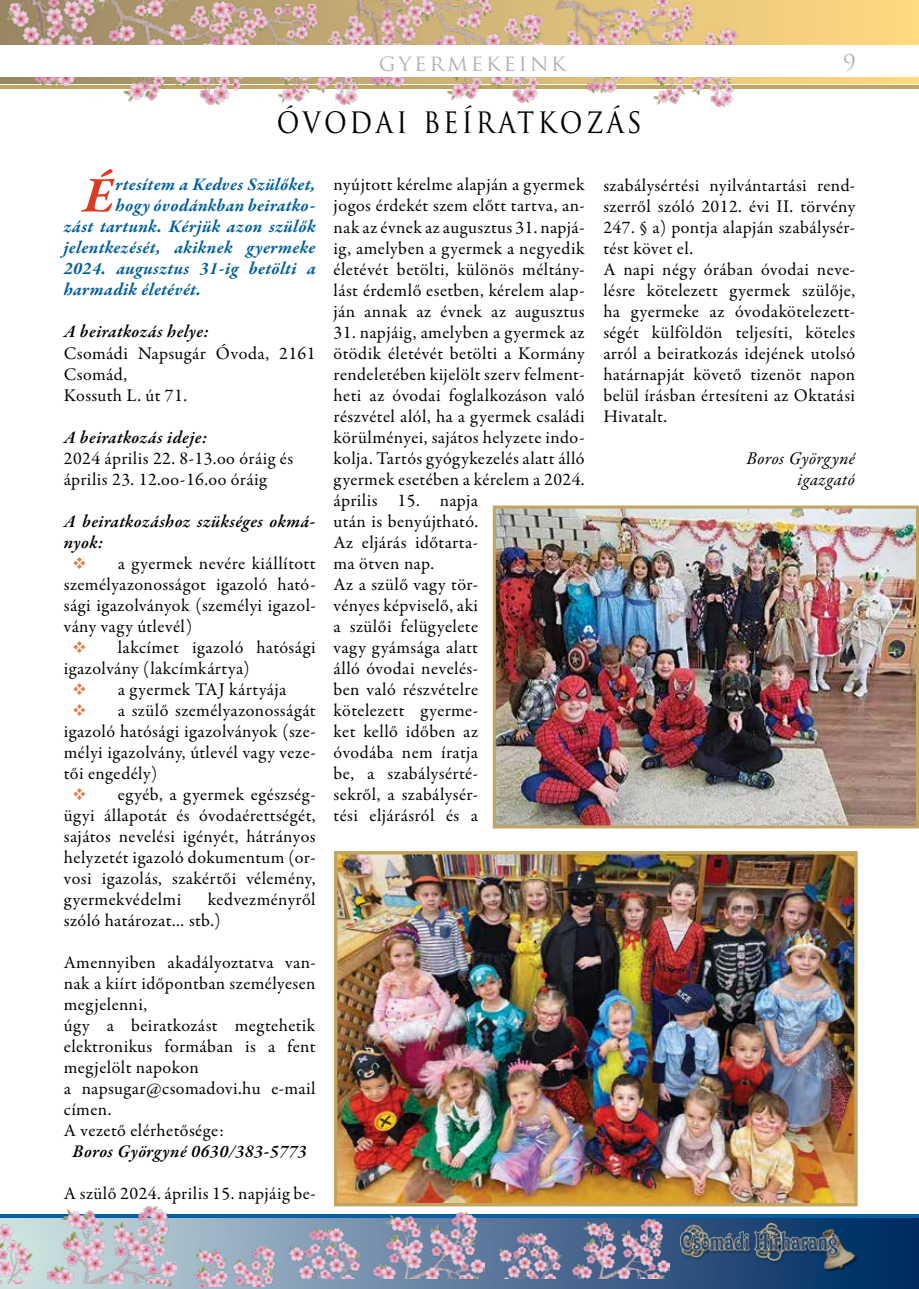
<style>
.page{position:relative;width:919px;height:1289px;background:#fff}
.page>*{position:absolute;margin:0;border:0;box-sizing:border-box;transform-origin:0 0}
.t1{font:italic 700 51.15px "Garamond Premr Pro";color:#db3b23}
.t2{font:33.75px "Trajan Pro";letter-spacing:.115em;color:#000;scale:.83 1}
.t3{font:22.5px "Trajan Pro";letter-spacing:.12em;color:#b1b4b6}
.t4{font:18px/21px "Garamond Premr Pro";letter-spacing:.025em;color:#000}
.t5{font:italic 700 18px "Garamond Premr Pro";letter-spacing:.02em;color:#005f9b}
.t6{font:italic 600 18px/21px "Garamond Premr Pro";letter-spacing:.025em;color:#000}
.t7{font:italic 18px/21px "Garamond Premr Pro";letter-spacing:.02em;color:#000;text-align:right}
.s1{color:#e97b43}
</style>
<div class="page">
<svg style="left:238px;top:0;width:680px;height:84px;background:#f3cf7e"></svg>
<hr style="left:0;top:85px;width:918px;height:4px;background:#c0a460">
<svg style="left:0;top:1218px;width:918px;height:70px;background:#46688d"></svg>
<hr style="left:0;top:1214px;width:918px;height:3px;background:#015fa5">
<img style="left:238px;top:4px;width:117px;height:101px">
<img style="left:0;top:0;width:238px;height:104px">
<img style="left:334px;top:0;width:211px;height:102px">
<img style="left:554px;top:0;width:185px;height:106px">
<img style="left:0;top:1206px;width:177px;height:77px">
<img style="left:273px;top:1212px;width:211px;height:65px">
<img style="left:484px;top:1219px;width:185px;height:59px">
<img style="left:165px;top:1246px;width:116px;height:39px">
<img style="left:680px;top:1223px;width:176px;height:48px">
<div style="left:0;top:45px;width:918px;height:32px;background:#fff"></div>
<img style="left:338px;top:855px;width:515px;height:347px">
<div style="left:334px;top:851px;width:523px;height:355px;border:3px solid #c0a460"></div>
<img style="left:496px;top:509px;width:418px;height:315px">
<div style="left:492px;top:505px;width:426px;height:323px;border:3px solid #c0a460"></div>
<p class="t3" style="left:379px;top:48px;width:188px">GYERMEKEINK</p>
<p class="t3" style="left:843px;top:48px;width:14px">9</p>
<h2 class="t2" style="left:277px;top:99px;width:442px">ÓVODAI BEÍRATKOZÁS</h2>
<h1 class="t1" style="left:83px;top:164px;width:33px">É</h1>
<p class="t5" style="left:115px;top:174px;width:202px">rtesítem a Kedves Szülőket,</p>
<p class="t5" style="left:115px;top:195px;width:202px">hogy óvodánkban beiratko-</p>
<p class="t5" style="left:64px;top:216px;width:253px">zást tartunk. Kérjük azon szülők</p>
<p class="t5" style="left:64px;top:237px;width:253px">jelentkezését, akiknek gyermeke</p>
<p class="t5" style="left:64px;top:258px;width:253px">2024. augusztus 31-ig betölti a</p>
<p class="t5" style="left:64px;top:279px;width:139px">harmadik életévét.</p>
<p class="t6" style="left:64px;top:322px;width:147px">A beiratkozás helye:</p>
<p class="t4" style="left:64px;top:343px;width:253px">Csomádi Napsugár Óvoda, 2161<br>Csomád,<br>Kossuth L. út 71.</p>
<p class="t6" style="left:64px;top:427px;width:145px">A beiratkozás ideje:</p>
<p class="t4" style="left:64px;top:448px;width:231px">2024 április 22. 8-13.oo óráig és április 23. 12.oo-16.oo óráig</p>
<p class="t6" style="left:64px;top:511px;width:253px">A beiratkozáshoz szükséges okmá&shy;nyok:</p>
<p class="t4" style="left:64px;top:553px;width:253px;text-align:justify;text-indent:8px"><span class="s1">❖</span> a gyermek nevére kiállított személyazonosságot igazoló ható&shy;sági igazolványok (személyi igazol&shy;vány vagy útlevél)</p>
<p class="t4" style="left:64px;top:637px;width:253px;text-indent:8px"><span class="s1">❖</span> lakcímet igazoló hatósági igazolvány (lakcímkártya)</p>
<p class="t4" style="left:72px;top:679px;width:215px"><span class="s1">❖</span> a gyermek TAJ kártyája</p>
<p class="t4" style="left:64px;top:700px;width:253px;text-align:justify;text-indent:8px"><span class="s1">❖</span> a szülő személyazonosságát igazoló hatósági igazolványok (sze&shy;mélyi igazolvány, útlevél vagy veze&shy;tői engedély)</p>
<p class="t4" style="left:64px;top:784px;width:253px;text-align:justify;text-indent:8px"><span class="s1">❖</span> egyéb, a gyermek egészség&shy;ügyi állapotát és óvodaérettségét, sajátos nevelési igényét, hátrányos helyzetét igazoló dokumentum (or&shy;vosi igazolás, szakértői vélemény, gyermekvédelmi</p>
<p class="t4" style="left:64px;top:889px;width:253px;text-indent:144px">kedvezményről szóló határozat… stb.)</p>
<p class="t4" style="left:64px;top:952px;width:253px">Amennyiben akadályoztatva van&shy;nak a kiírt időpontban személyesen megjelenni,<br>úgy a beiratkozást megtehetik elektronikus formában is a fent megjelölt napokon<br>a napsugar@csomadovi.hu e-mail címen.<br>A vezető elérhetősége:</p>
<p class="t6" style="left:73px;top:1141px;width:236px">Boros Györgyné 0630/383-5773</p>
<p class="t4" style="left:64px;top:1183px;width:253px">A szülő 2024. április 15. napjáig be-</p>
<p class="t4" style="left:333px;top:175px;width:252px;text-align:justify">nyújtott kérelme alapján a gyermek jogos érdekét szem előtt tartva, an&shy;nak az évnek az augusztus 31. napjá&shy;ig, amelyben a gyermek a negyedik életévét betölti, különös méltány&shy;lást érdemlő esetben, kérelem alap&shy;ján annak az évnek az augusztus</p>
<p class="t4" style="left:333px;top:322px;width:252px">31. napjáig, amelyben a gyermek az ötödik életévét betölti a Kormány rendeletében kijelölt szerv felment&shy;heti az óvodai foglalkozáson való részvétel alól, ha a gyermek családi körülményei, sajátos helyzete indo&shy;kolja. Tartós gyógykezelés alatt álló gyermek esetében a kérelem a 2024. április 15. napja<br>után is benyújtható.<br>Az eljárás időtarta-<br>ma ötven nap.<br>Az a szülő vagy tör-<br>vényes képviselő, aki<br>a szülői felügyelete<br>vagy gyámsága alatt<br>álló óvodai nevelés-<br>ben való részvételre<br>kötelezett gyerme-<br>ket kellő időben az<br>óvodába nem íratja<br>be, a szabálysérté-<br>sekről, a szabálysér-<br>tési eljárásról és a</p>
<p class="t4" style="left:603px;top:175px;width:253px">szabálysértési nyilvántartási rend&shy;szerről szóló 2012. évi II. törvény<br>247. § a) pontja alapján szabálysér&shy;tést követ el.<br>A napi négy órában óvodai neve&shy;lésre kötelezett gyermek szülője, ha gyermeke az óvodakötelezett&shy;ségét külföldön teljesíti, köteles arról a beiratkozás idejének utolsó határnapját követő tizenöt napon belül írásban értesíteni az Oktatási<br>Hivatalt.</p>
<p class="t7" style="left:746px;top:448px;width:110px">Boros Györgyné igazgató</p>
</div>
